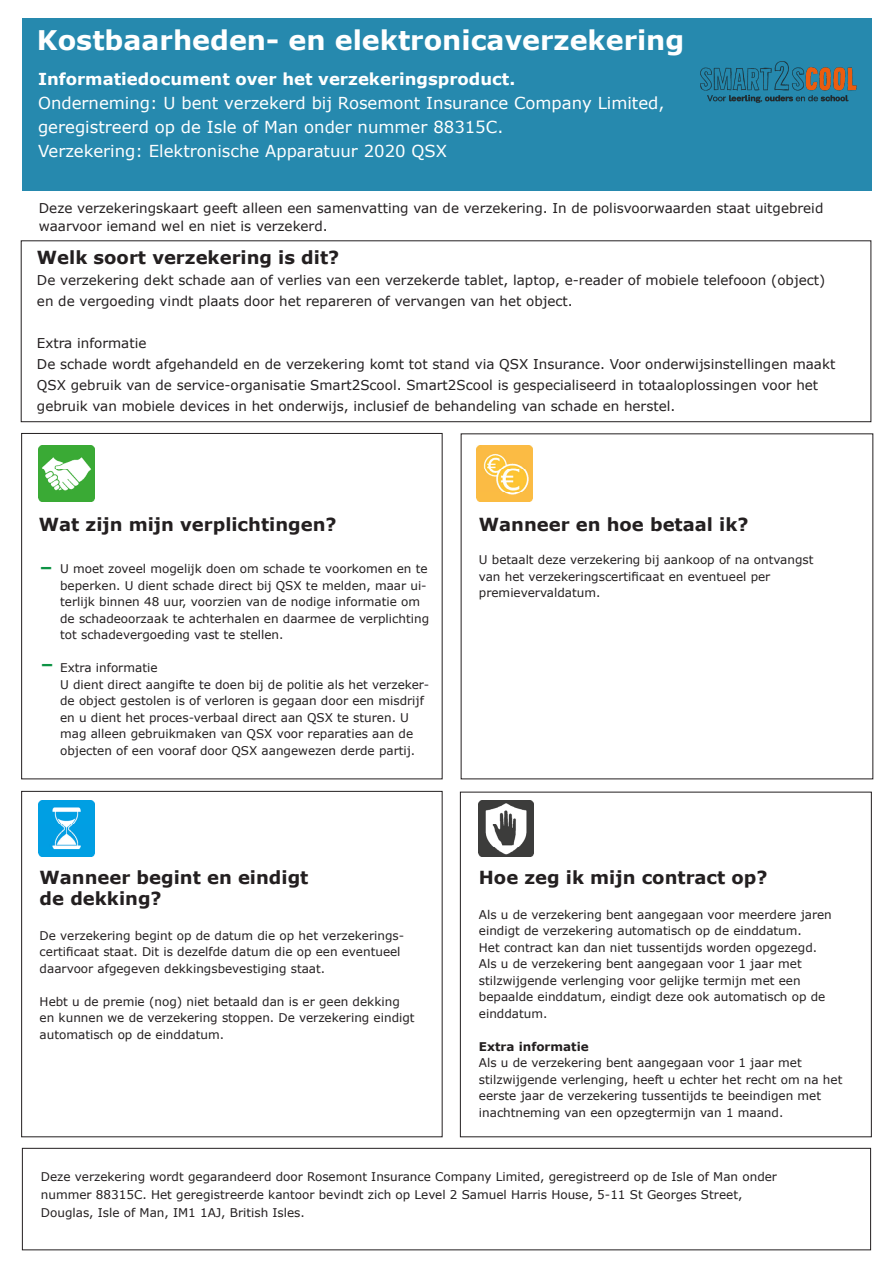
<style>
.page{position:relative;width:893px;height:1263px;background:#fff}
.page>*{position:absolute;margin:0;border:0;box-sizing:border-box;transform-origin:0 0}
.t1{font:700 27px "Verdana";color:#fff}
.t2{font:700 18px/21px "Verdana";color:#231f20}
.t3{font:700 18px "Verdana";color:#0d9344}
.t4{font:16.5px/24px "Verdana";color:#fff}
.t5{font:700 16.5px "Verdana";color:#fff}
.t6{font:13.5px/21px "Verdana";color:#231f20}
.t7{font:12px/16.5px "Verdana";color:#231f20}
.t8{font:700 12px "Verdana";color:#231f20}
</style>
<div class="page">
<div style="left:460px;top:792px;width:412px;height:345px;border:1px solid #231f20"></div>
<div style="left:21px;top:433px;width:421px;height:346px;border:1px solid #231f20"></div>
<div style="left:21px;top:791px;width:421px;height:346px;border:1px solid #231f20"></div>
<img style="left:39px;top:446px;width:55px;height:55px">
<img style="left:39px;top:801px;width:55px;height:55px">
<img style="left:478px;top:801px;width:56px;height:55px">
<img style="left:477px;top:446px;width:55px;height:55px">
<div style="left:23px;top:18px;width:849px;height:173px;background:#2689ae"></div>
<div style="left:22px;top:1148px;width:849px;height:102px;border:1px solid #231f20"></div>
<div style="left:21px;top:240px;width:850px;height:182px;border:1px solid #231f20"></div>
<img style="left:700px;top:62px;width:156px;height:41px">
<p class="t1" style="left:37px;top:23px;width:649px">Kostbaarheden- en elektronicaverzekering</p>
<p class="t5" style="left:38px;top:68px;width:479px">Informatiedocument over het verzekeringsproduct.</p>
<p class="t4" style="left:38px;top:91px;width:628px">Onderneming: U bent verzekerd bij Rosemont Insurance Company Limited,</p>
<p class="t4" style="left:38px;top:115px;width:467px">geregistreerd op de Isle of Man onder nummer 88315C.<br>Verzekering: Elektronische Apparatuur 2020 QSX</p>
<p class="t6" style="left:39px;top:197px;width:786px">Deze verzekeringskaart geeft alleen een samenvatting van de verzekering. In de polisvoorwaarden staat uitgebreid</p>
<p class="t6" style="left:39px;top:215px;width:290px">waarvoor iemand wel en niet is verzekerd.</p>
<p class="t2" style="left:37px;top:247px;width:304px">Welk soort verzekering is dit?</p>
<p class="t6" style="left:37px;top:270px;width:790px">De verzekering dekt schade aan of verlies van een verzekerde tablet, laptop, e-reader of mobiele telefooon (object) en de vergoeding vindt plaats door het repareren of vervangen van het object.</p>
<p class="t6" style="left:37px;top:333px;width:111px">Extra informatie</p>
<p class="t6" style="left:37px;top:354px;width:800px">De schade wordt afgehandeld en de verzekering komt tot stand via QSX Insurance. Voor onderwijsinstellingen maakt<br>QSX gebruik van de service-organisatie Smart2Scool. Smart2Scool is gespecialiseerd in totaaloplossingen voor het gebruik van mobiele devices in het onderwijs, inclusief de behandeling van schade en herstel.</p>
<p class="t2" style="left:39px;top:514px;width:299px">Wat zijn mijn verplichtingen?</p>
<p class="t7" style="left:60px;top:561px;width:370px">U moet zoveel mogelijk doen om schade te voorkomen en te beperken. U dient schade direct bij QSX te melden, maar ui&shy;terlijk binnen 48 uur, voorzien van de nodige informatie om de schadeoorzaak te achterhalen en daarmee de verplichting tot schadevergoeding vast te stellen.</p>
<p class="t7" style="left:60px;top:660px;width:99px">Extra informatie</p>
<p class="t7" style="left:60px;top:676px;width:371px">U dient direct aangifte te doen bij de politie als het verzeker&shy;de object gestolen is of verloren is gegaan door een misdrijf en u dient het proces-verbaal direct aan QSX te sturen. U mag alleen gebruikmaken van QSX voor reparaties aan de objecten of een vooraf door QSX aangewezen derde partij.</p>
<p class="t3" style="left:40px;top:556px;width:14px">–</p>
<p class="t3" style="left:41px;top:653px;width:14px">–</p>
<p class="t2" style="left:40px;top:867px;width:270px">Wanneer begint en eindigt de dekking?</p>
<p class="t7" style="left:40px;top:927px;width:366px">De verzekering begint op de datum die op het verzekerings&shy;certificaat staat. Dit is dezelfde datum die op een eventueel daarvoor afgegeven dekkingsbevestiging staat.</p>
<p class="t7" style="left:40px;top:993px;width:376px">Hebt u de premie (nog) niet betaald dan is er geen dekking en kunnen we de verzekering stoppen. De verzekering eindigt automatisch op de einddatum.</p>
<p class="t2" style="left:479px;top:514px;width:271px">Wanneer en hoe betaal ik?</p>
<p class="t7" style="left:479px;top:552px;width:336px">U betaalt deze verzekering bij aankoop of na ontvangst</p>
<p class="t7" style="left:479px;top:568px;width:293px">van het verzekeringscertificaat en eventueel per</p>
<p class="t7" style="left:479px;top:585px;width:123px">premievervaldatum.</p>
<p class="t2" style="left:479px;top:867px;width:290px">Hoe zeg ik mijn contract op?</p>
<p class="t7" style="left:479px;top:906px;width:354px">Als u de verzekering bent aangegaan voor meerdere jaren eindigt de verzekering automatisch op de einddatum.<br>Het contract kan dan niet tussentijds worden opgezegd.<br>Als u de verzekering bent aangegaan voor 1 jaar met stilzwijgende verlenging voor gelijke termijn met een bepaalde einddatum, eindigt deze ook automatisch op de einddatum.</p>
<p class="t8" style="left:479px;top:1038px;width:111px">Extra informatie</p>
<p class="t7" style="left:479px;top:1055px;width:365px">Als u de verzekering bent aangegaan voor 1 jaar met stilzwijgende verlenging, heeft u echter het recht om na het eerste jaar de verzekering tussentijds te beeindigen met inachtneming van een opzegtermijn van 1 maand.</p>
<p class="t7" style="left:41px;top:1168px;width:738px;line-height:18px">Deze verzekering wordt gegarandeerd door Rosemont Insurance Company Limited, geregistreerd op de Isle of Man onder nummer 88315C. Het geregistreerde kantoor bevindt zich op Level 2 Samuel Harris House, 5-11 St Georges Street,</p>
<p class="t7" style="left:41px;top:1205px;width:265px">Douglas, Isle of Man, IM1 1AJ, British Isles.</p>
</div>
